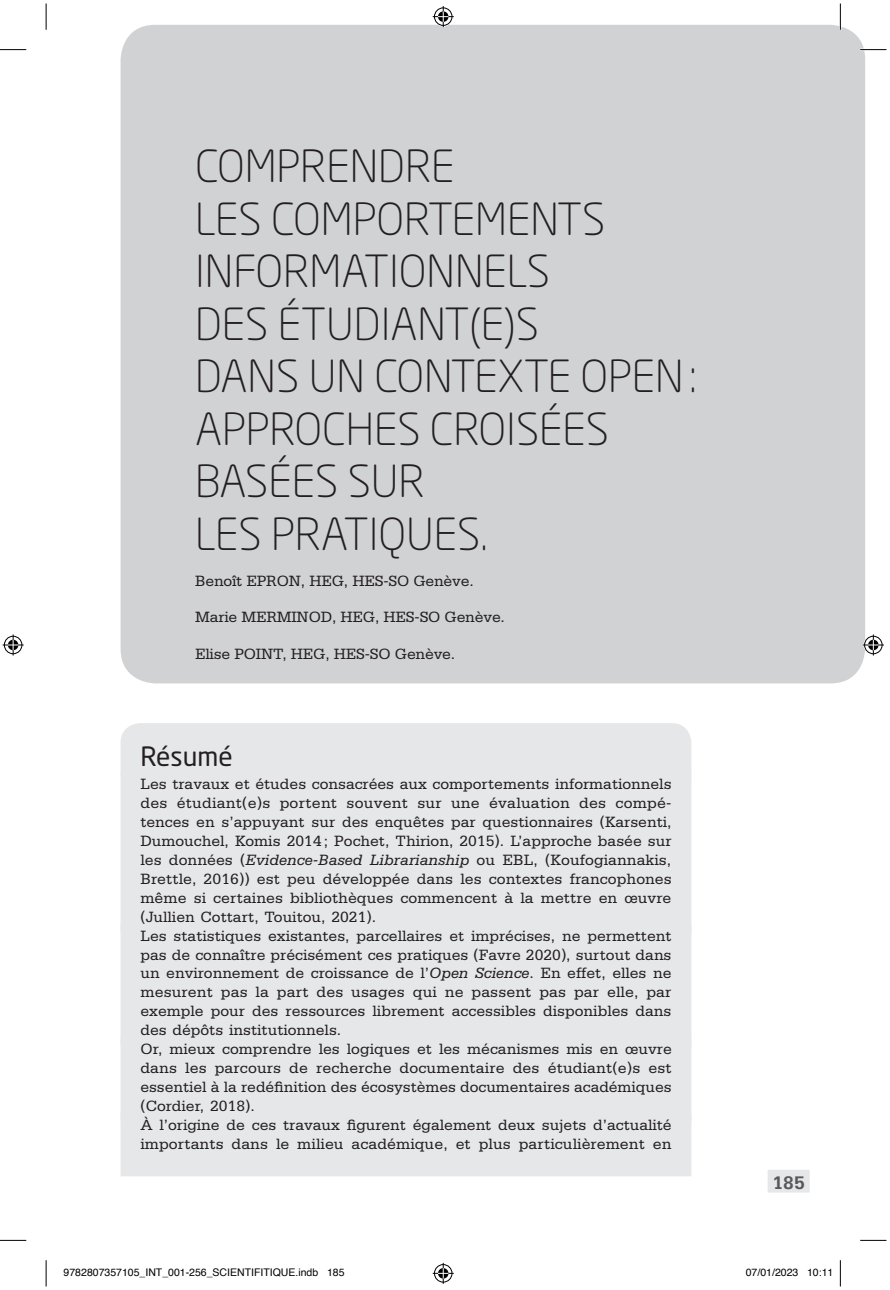
<style>
.page{position:relative;width:890px;height:1290px;background:#fff}
.page>*{position:absolute;margin:0;border:0;box-sizing:border-box;transform-origin:0 0}
.t1{font:300 43.75px/52.5px "Neo Sans Std";color:#231f20}
.t2{font:26.25px "Neo Sans Std";color:#231f20}
.t3{font:700 19.25px "Serifa Std";color:#57585a}
.t4{font:15.75px/18.9px "Serifa Std";color:#231f20}
.t5{font:10.5px "Helvetica";color:#000}
.s1{font-style:italic}
</style>
<div class="page">
<div style="left:767px;top:1170px;width:42px;height:22px;background:#e6e7e9"></div>
<div style="left:121px;top:25px;width:744px;height:658px;background:#d1d2d4;border-radius:35px"></div>
<div style="left:121px;top:723px;width:570px;height:71px;background:#e6e7e9;border-radius:20px"></div>
<div style="left:121px;top:757px;width:570px;height:192px;background:#e6e7e9;border-radius:20px"></div>
<div style="left:121px;top:908px;width:570px;height:155px;background:#e6e7e9;border-radius:20px"></div>
<div style="left:121px;top:1021px;width:570px;height:117px;background:#e6e7e9;border-radius:20px"></div>
<div style="left:121px;top:1123px;width:570px;height:53px;background:#e6e7e9"></div>
<hr style="left:860px;top:49px;width:26px;height:2px;background:#fff">
<hr style="left:839px;top:4px;width:2px;height:26px;background:#fff">
<svg style="left:0;top:49px;width:26px;height:1px"></svg>
<svg style="left:860px;top:49px;width:26px;height:1px"></svg>
<svg style="left:0;top:1240px;width:26px;height:1px"></svg>
<svg style="left:860px;top:1240px;width:26px;height:1px"></svg>
<svg style="left:46px;top:4px;width:1px;height:26px"></svg>
<svg style="left:46px;top:1260px;width:1px;height:26px"></svg>
<svg style="left:839px;top:4px;width:1px;height:26px"></svg>
<svg style="left:839px;top:1260px;width:1px;height:26px"></svg>
<svg style="left:432px;top:6px;width:21px;height:21px"></svg>
<svg style="left:432px;top:1263px;width:21px;height:21px"></svg>
<svg style="left:3px;top:634px;width:21px;height:21px"></svg>
<svg style="left:862px;top:634px;width:21px;height:21px"></svg>
<h1 class="t1" style="left:195px;top:140px;width:503px">COMPRENDRE<br>LES COMPORTEMENTS<br>INFORMATIONNELS<br>DES ÉTUDIANT(E)S<br>DANS UN CONTEXTE OPEN:<br>APPROCHES CROISÉES<br>BASÉES SUR<br>LES PRATIQUES.</h1>
<p class="t4" style="left:195px;top:572px;width:280px">Benoît EPRON, HEG, HES-SO Genève.</p>
<p class="t4" style="left:195px;top:608px;width:311px">Marie MERMINOD, HEG, HES-SO Genève.</p>
<p class="t4" style="left:195px;top:644px;width:262px">Elise POINT, HEG, HES-SO Genève.</p>
<h2 class="t2" style="left:140px;top:740px;width:94px">Résumé</h2>
<p class="t4" style="left:140px;top:775px;width:533px">Les travaux et études consacrées aux comportements informationnels des étudiant(e)s portent souvent sur une évaluation des compé&shy;tences en s’appuyant sur des enquêtes par questionnaires (Karsenti, Dumouchel, Komis 2014; Pochet, Thirion, 2015). L’approche basée sur les données (<span class="s1">Evidence-Based Librarianship</span> ou EBL, (Koufogiannakis, Brettle, 2016)) est peu développée dans les contextes francophones même si certaines bibliothèques commencent à la mettre en œuvre (Jullien Cottart, Touitou, 2021).<br>Les statistiques existantes, parcellaires et imprécises, ne permettent pas de connaître précisément ces pratiques (Favre 2020), surtout dans un environnement de croissance de l’<span class="s1">Open Science</span>. En effet, elles ne mesurent pas la part des usages qui ne passent pas par elle, par exemple pour des ressources librement accessibles disponibles dans des dépôts institutionnels.<br>Or, mieux comprendre les logiques et les mécanismes mis en œuvre dans les parcours de recherche documentaire des étudiant(e)s est essentiel à la redéfinition des écosystèmes documentaires académiques (Cordier, 2018).<br>À l’origine de ces travaux figurent également deux sujets d’actualité importants dans le milieu académique, et plus particulièrement en</p>
<p class="t3" style="left:772px;top:1171px;width:34px">185</p>
<p class="t5" style="left:64px;top:1264px;width:282px">9782807357105_INT_001-256_SCIENTIFITIQUE.indb 185</p>
<p class="t5" style="left:745px;top:1264px;width:89px">07/01/2023 10:11</p>
</div>
